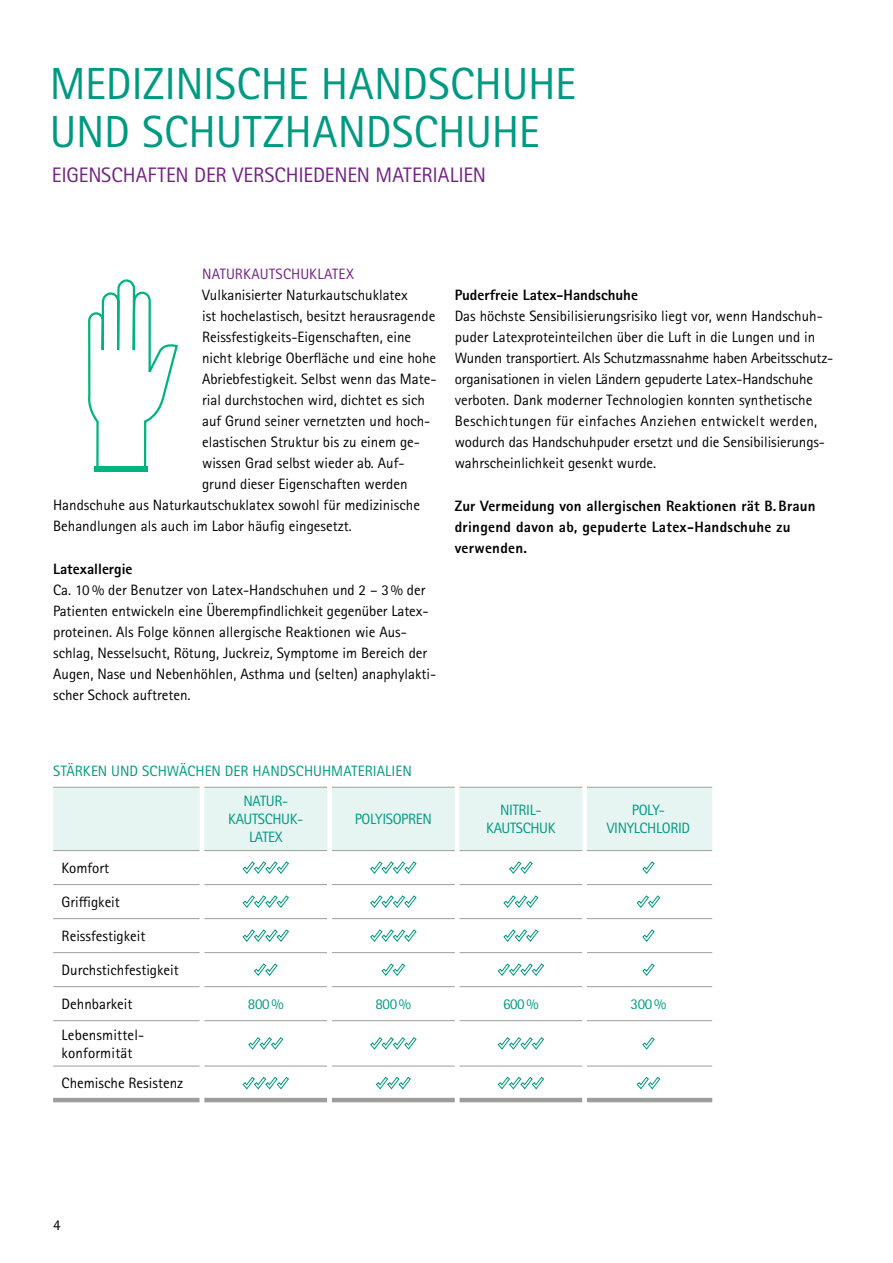
<style>
.page{position:relative;width:893px;height:1263px;background:#fff}
.page>*{position:absolute;margin:0;border:0;box-sizing:border-box;transform-origin:0 0}
.t1{font:45px/48px "Rotis Sans Serif Pro";letter-spacing:-.005em;color:#009982}
.t2{font:21px "Rotis Sans Serif Pro";letter-spacing:-.01em;color:#722283}
.t3{font:15px/21px "Rotis Sans Serif Pro";color:#000}
.t4{font:800 15px/21px "Rotis Sans Serif Pro";letter-spacing:.01em;color:#000}
.t5{font:15px/18px "Rotis Sans Serif Pro";letter-spacing:-.025em;color:#009982;text-align:center}
.t6{font:15px "Rotis Sans Serif Pro";color:#009982}
.t7{font:15px "Rotis Sans Serif Pro";letter-spacing:.01em;color:#722283}
</style>
<div class="page">
<div style="left:53px;top:788px;width:659px;height:62px;background:#e6f5f2"></div>
<hr style="left:53px;top:787px;width:147px;height:1px;background:#9d9d9c">
<hr style="left:204px;top:787px;width:123px;height:1px;background:#9d9d9c">
<hr style="left:332px;top:787px;width:123px;height:1px;background:#9d9d9c">
<hr style="left:459px;top:787px;width:123px;height:1px;background:#9d9d9c">
<hr style="left:587px;top:787px;width:125px;height:1px;background:#9d9d9c">
<hr style="left:53px;top:850px;width:147px;height:1px;background:#9d9d9c">
<hr style="left:204px;top:850px;width:123px;height:1px;background:#9d9d9c">
<hr style="left:332px;top:850px;width:123px;height:1px;background:#9d9d9c">
<hr style="left:459px;top:850px;width:123px;height:1px;background:#9d9d9c">
<hr style="left:587px;top:850px;width:125px;height:1px;background:#9d9d9c">
<hr style="left:53px;top:884px;width:147px;height:1px;background:#9d9d9c">
<hr style="left:204px;top:884px;width:123px;height:1px;background:#9d9d9c">
<hr style="left:332px;top:884px;width:123px;height:1px;background:#9d9d9c">
<hr style="left:459px;top:884px;width:123px;height:1px;background:#9d9d9c">
<hr style="left:587px;top:884px;width:125px;height:1px;background:#9d9d9c">
<hr style="left:53px;top:918px;width:147px;height:1px;background:#9d9d9c">
<hr style="left:204px;top:918px;width:123px;height:1px;background:#9d9d9c">
<hr style="left:332px;top:918px;width:123px;height:1px;background:#9d9d9c">
<hr style="left:459px;top:918px;width:123px;height:1px;background:#9d9d9c">
<hr style="left:587px;top:918px;width:125px;height:1px;background:#9d9d9c">
<hr style="left:53px;top:952px;width:147px;height:1px;background:#9d9d9c">
<hr style="left:204px;top:952px;width:123px;height:1px;background:#9d9d9c">
<hr style="left:332px;top:952px;width:123px;height:1px;background:#9d9d9c">
<hr style="left:459px;top:952px;width:123px;height:1px;background:#9d9d9c">
<hr style="left:587px;top:952px;width:125px;height:1px;background:#9d9d9c">
<hr style="left:53px;top:986px;width:147px;height:1px;background:#9d9d9c">
<hr style="left:204px;top:986px;width:123px;height:1px;background:#9d9d9c">
<hr style="left:332px;top:986px;width:123px;height:1px;background:#9d9d9c">
<hr style="left:459px;top:986px;width:123px;height:1px;background:#9d9d9c">
<hr style="left:587px;top:986px;width:125px;height:1px;background:#9d9d9c">
<hr style="left:53px;top:1020px;width:147px;height:1px;background:#9d9d9c">
<hr style="left:204px;top:1020px;width:123px;height:1px;background:#9d9d9c">
<hr style="left:332px;top:1020px;width:123px;height:1px;background:#9d9d9c">
<hr style="left:459px;top:1020px;width:123px;height:1px;background:#9d9d9c">
<hr style="left:587px;top:1020px;width:125px;height:1px;background:#9d9d9c">
<hr style="left:53px;top:1066px;width:147px;height:1px;background:#9d9d9c">
<hr style="left:204px;top:1066px;width:123px;height:1px;background:#9d9d9c">
<hr style="left:332px;top:1066px;width:123px;height:1px;background:#9d9d9c">
<hr style="left:459px;top:1066px;width:123px;height:1px;background:#9d9d9c">
<hr style="left:587px;top:1066px;width:125px;height:1px;background:#9d9d9c">
<hr style="left:53px;top:1098px;width:147px;height:4px;background:#9d9d9c">
<hr style="left:204px;top:1098px;width:123px;height:4px;background:#9d9d9c">
<hr style="left:332px;top:1098px;width:123px;height:4px;background:#9d9d9c">
<hr style="left:459px;top:1098px;width:123px;height:4px;background:#9d9d9c">
<hr style="left:587px;top:1098px;width:125px;height:4px;background:#9d9d9c">
<hr style="left:200px;top:787px;width:4px;height:63px;background:#fff">
<div style="left:327px;top:787px;width:5px;height:63px;background:#fff"></div>
<hr style="left:455px;top:787px;width:4px;height:63px;background:#fff">
<div style="left:582px;top:787px;width:5px;height:63px;background:#fff"></div>
<svg style="left:243px;top:861px;width:46px;height:13px"></svg>
<svg style="left:370px;top:861px;width:47px;height:13px"></svg>
<svg style="left:509px;top:861px;width:24px;height:13px"></svg>
<svg style="left:642px;top:861px;width:13px;height:13px"></svg>
<svg style="left:243px;top:895px;width:46px;height:13px"></svg>
<svg style="left:370px;top:895px;width:47px;height:13px"></svg>
<svg style="left:503px;top:895px;width:35px;height:13px"></svg>
<svg style="left:637px;top:895px;width:23px;height:13px"></svg>
<svg style="left:243px;top:929px;width:46px;height:13px"></svg>
<svg style="left:370px;top:929px;width:47px;height:13px"></svg>
<svg style="left:503px;top:929px;width:35px;height:13px"></svg>
<svg style="left:642px;top:929px;width:13px;height:13px"></svg>
<svg style="left:254px;top:963px;width:24px;height:13px"></svg>
<svg style="left:381px;top:963px;width:24px;height:13px"></svg>
<svg style="left:498px;top:963px;width:46px;height:13px"></svg>
<svg style="left:642px;top:963px;width:13px;height:13px"></svg>
<svg style="left:248px;top:1037px;width:35px;height:12px"></svg>
<svg style="left:370px;top:1037px;width:47px;height:12px"></svg>
<svg style="left:498px;top:1037px;width:46px;height:12px"></svg>
<svg style="left:642px;top:1037px;width:13px;height:12px"></svg>
<svg style="left:243px;top:1077px;width:46px;height:12px"></svg>
<svg style="left:376px;top:1077px;width:35px;height:12px"></svg>
<svg style="left:498px;top:1077px;width:46px;height:12px"></svg>
<svg style="left:637px;top:1077px;width:23px;height:12px"></svg>
<svg style="left:88px;top:279px;width:90px;height:187px"></svg>
<div style="left:94px;top:466px;width:54px;height:6px;background:#00b482"></div>
<h1 class="t1" style="left:50px;top:60px;width:528px">MEDIZINISCHE HANDSCHUHE<br>UND SCHUTZHANDSCHUHE</h1>
<h2 class="t2" style="left:52px;top:163px;width:436px">EIGENSCHAFTEN DER VERSCHIEDENEN MATERIALIEN</h2>
<p class="t7" style="left:202px;top:265px;width:153px">NATURKAUTSCHUKLATEX</p>
<p class="t3" style="left:202px;top:285px;width:207px">Vulkanisierter Naturkautschuklatex</p>
<p class="t3" style="left:202px;top:306px;width:235px">ist hochelastisch, besitzt herausragende</p>
<p class="t3" style="left:202px;top:327px;width:211px">Reissfestigkeits-Eigenschaften, eine</p>
<p class="t3" style="left:202px;top:348px;width:236px">nicht klebrige Oberfläche und eine hohe</p>
<p class="t3" style="left:202px;top:369px;width:236px">Abriebfestigkeit. Selbst wenn das Mate-</p>
<p class="t3" style="left:202px;top:390px;width:224px">rial durchstochen wird, dichtet es sich</p>
<p class="t3" style="left:202px;top:411px;width:230px">auf Grund seiner vernetzten und hoch-</p>
<p class="t3" style="left:202px;top:432px;width:219px">elastischen Struktur bis zu einem ge-</p>
<p class="t3" style="left:202px;top:453px;width:204px">wissen Grad selbst wieder ab. Auf-</p>
<p class="t3" style="left:202px;top:474px;width:207px">grund dieser Eigenschaften werden</p>
<p class="t3" style="left:53px;top:495px;width:368px">Handschuhe aus Naturkautschuklatex sowohl für medizinische</p>
<p class="t3" style="left:53px;top:516px;width:300px">Behandlungen als auch im Labor häufig eingesetzt.</p>
<p class="t4" style="left:53px;top:558px;width:81px">Latexallergie</p>
<p class="t3" style="left:53px;top:579px;width:384px">Ca. 10 % der Benutzer von Latex-Handschuhen und 2 – 3% der Patienten entwickeln eine Überempfindlichkeit gegenüber Latex&shy;proteinen. Als Folge können allergische Reaktionen wie Aus&shy;schlag, Nesselsucht, Rötung, Juckreiz, Symptome im Bereich der Augen, Nase und Nebenhöhlen, Asthma und (selten) anaphylakti&shy;scher Schock auftreten.</p>
<p class="t4" style="left:455px;top:285px;width:185px">Puderfreie Latex-Handschuhe</p>
<p class="t3" style="left:455px;top:306px;width:380px">Das höchste Sensibilisierungsrisiko liegt vor, wenn Handschuh&shy;puder Latexproteinteilchen über die Luft in die Lungen und in Wunden transportiert. Als Schutzmassnahme haben Arbeitsschutz&shy;organisationen in vielen Ländern gepuderte Latex-Handschuhe verboten. Dank moderner Technologien konnten synthetische Beschichtungen für einfaches Anziehen entwickelt werden, wodurch das Handschuhpuder ersetzt und die Sensibilisierungs&shy;wahrscheinlichkeit gesenkt wurde.</p>
<p class="t4" style="left:455px;top:495px;width:362px">Zur Vermeidung von allergischen Reaktionen rät B. Braun dringend davon ab, gepuderte Latex-Handschuhe zu verwenden.</p>
<p class="t6" style="left:53px;top:762px;width:360px">STÄRKEN UND SCHWÄCHEN DER HANDSCHUHMATERIALIEN</p>
<p class="t5" style="left:228px;top:792px;width:76px">NATUR-<br>KAUTSCHUK-<br>LATEX</p>
<p class="t5" style="left:355px;top:810px;width:79px">POLYISOPREN</p>
<p class="t5" style="left:486px;top:801px;width:71px">NITRIL-<br>KAUTSCHUK</p>
<p class="t5" style="left:607px;top:801px;width:85px">POLY-<br>VINYLCHLORID</p>
<p class="t3" style="left:62px;top:857px;width:49px">Komfort</p>
<p class="t3" style="left:62px;top:891px;width:60px">Griffigkeit</p>
<p class="t3" style="left:62px;top:925px;width:85px">Reissfestigkeit</p>
<p class="t3" style="left:62px;top:959px;width:119px">Durchstichfestigkeit</p>
<p class="t3" style="left:62px;top:993px;width:72px">Dehnbarkeit</p>
<p class="t5" style="left:248px;top:995px;width:37px">800%</p>
<p class="t5" style="left:375px;top:995px;width:37px">800%</p>
<p class="t5" style="left:503px;top:995px;width:37px">600%</p>
<p class="t5" style="left:631px;top:995px;width:37px">300%</p>
<p class="t3" style="left:62px;top:1025px;width:84px;line-height:18px">Lebensmittel&shy;konformität</p>
<p class="t3" style="left:62px;top:1073px;width:123px">Chemische Resistenz</p>
<p class="t3" style="left:53px;top:1215px;width:9px">4</p>
</div>
